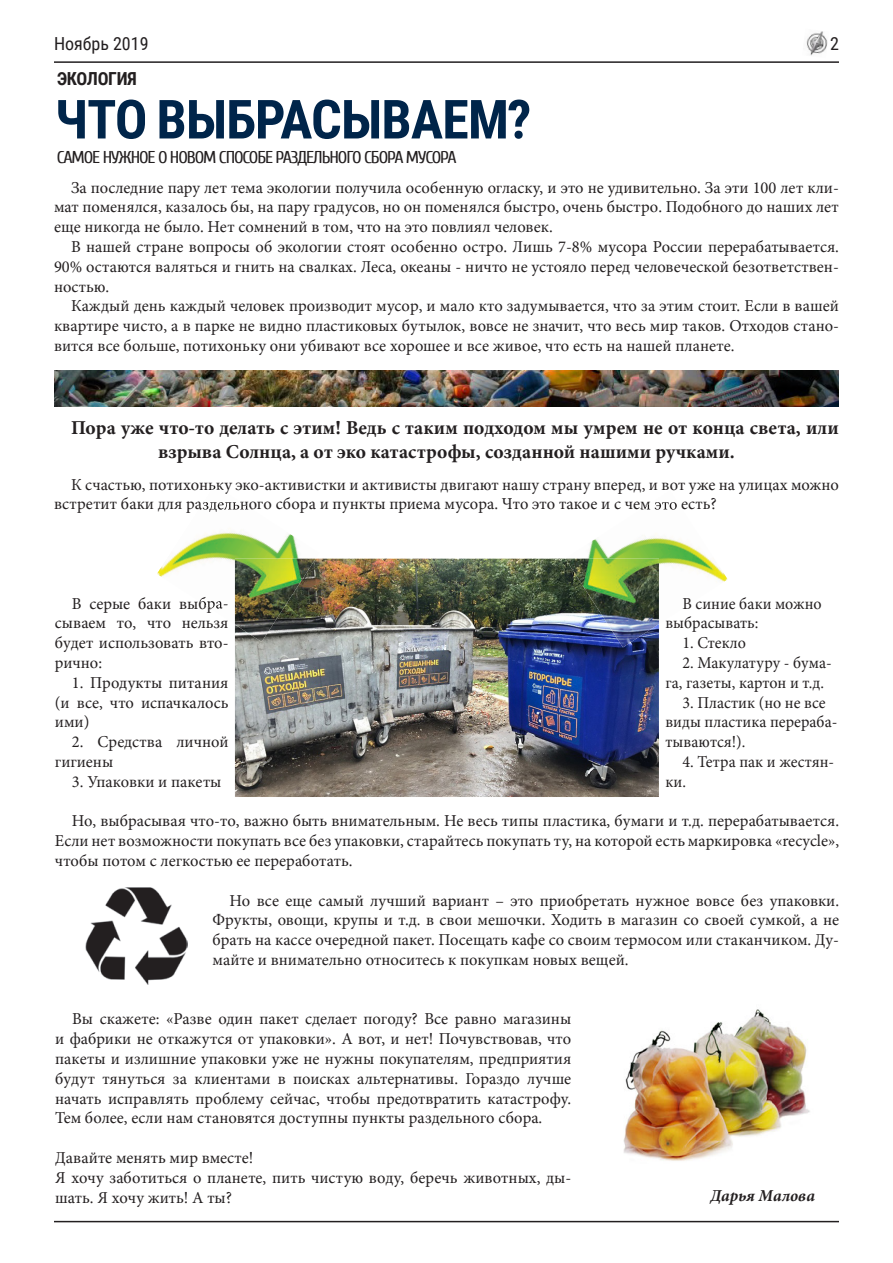
<style>
.page{position:relative;width:893px;height:1263px;background:#fff}
.page>*{position:absolute;margin:0;border:0;box-sizing:border-box;transform-origin:0 0}
.t1{font:700 54px "Roboto Condensed";letter-spacing:-.015em;color:#00254a}
.t2{font:700 19.5px/23.4px "Minion Pro";color:#231f20}
.t3{font:18px "Roboto Condensed";color:#231f20}
.t4{font:700 18px "Roboto Condensed";letter-spacing:-.015em;color:#231f20}
.t5{font:17.1px "Cuprum";letter-spacing:-.06em;color:#231f20;scale:1.05 1}
.t6{font:16.5px/19.8px "Minion Pro";color:#231f20;text-align:justify}
.t7{font:italic 700 16.5px "Minion Pro";color:#231f20}
</style>
<div class="page">
<hr style="left:54px;top:61px;width:785px;height:2px;background:#231f20">
<hr style="left:54px;top:1221px;width:785px;height:1px;background:#231f20">
<img style="left:806px;top:31px;width:22px;height:25px">
<img style="left:54px;top:371px;width:785px;height:36px">
<img style="left:235px;top:559px;width:424px;height:238px">
<img style="left:565px;top:535px;width:163px;height:47px">
<img style="left:640px;top:502px;width:37px;height:8px">
<img style="left:565px;top:559px;width:94px;height:88px">
<img style="left:157px;top:532px;width:162px;height:92px">
<img style="left:211px;top:485px;width:16px;height:9px">
<img style="left:198px;top:502px;width:55px;height:10px">
<img style="left:235px;top:559px;width:81px;height:83px">
<img style="left:192px;top:597px;width:31px;height:15px">
<img style="left:86px;top:887px;width:101px;height:98px">
<img style="left:623px;top:1009px;width:187px;height:152px">
<p class="t3" style="left:54px;top:31px;width:96px">Ноябрь 2019</p>
<p class="t3" style="left:830px;top:31px;width:10px">2</p>
<p class="t4" style="left:57px;top:66px;width:81px">ЭКОЛОГИЯ</p>
<h1 class="t1" style="left:55px;top:81px;width:478px">ЧТО ВЫБРАСЫВАЕМ?</h1>
<p class="t5" style="left:57px;top:148px;width:382px">САМОЕ НУЖНОЕ О НОВОМ СПОСОБЕ РАЗДЕЛЬНОГО СБОРА МУСОРА</p>
<p class="t6" style="left:54px;top:178px;width:786px;text-indent:17px">За последние пару лет тема экологии получила особенную огласку, и это не удивительно. За эти 100 лет кли&shy;мат поменялся, казалось бы, на пару градусов, но он поменялся быстро, очень быстро. Подобного до наших лет еще никогда не было. Нет сомнений в том, что на это повлиял человек.</p>
<p class="t6" style="left:54px;top:237px;width:786px;text-indent:17px">В нашей стране вопросы об экологии стоят особенно остро. Лишь 7-8% мусора России перерабатывается.<br>90% остаются валяться и гнить на свалках. Леса, океаны - ничто не устояло перед человеческой безответствен&shy;ностью.</p>
<p class="t6" style="left:54px;top:296px;width:787px;text-indent:17px">Каждый день каждый человек производит мусор, и мало кто задумывается, что за этим стоит. Если в вашей квартире чисто, а в парке не видно пластиковых бутылок, вовсе не значит, что весь мир таков. Отходов стано&shy;вится все больше, потихоньку они убивают все хорошее и все живое, что есть на нашей планете.</p>
<p class="t2" style="left:158px;top:416px;width:682px;text-indent:-87px">Пора уже что-то делать с этим! Ведь с таким подходом мы умрем не от конца света, или взрыва Солнца, а от эко катастрофы, созданной нашими ручками.</p>
<p class="t6" style="left:54px;top:475px;width:786px;text-indent:17px">К счастью, потихоньку эко-активистки и активисты двигают нашу страну вперед, и вот уже на улицах можно встретит баки для раздельного сбора и пункты приема мусора. Что это такое и с чем это есть?</p>
<p class="t6" style="left:55px;top:593px;width:175px;text-indent:17px">В серые баки выбра&shy;сываем то, что нельзя будет использовать вто&shy;рично:</p>
<p class="t6" style="left:55px;top:673px;width:175px;text-indent:17px">1. Продукты питания (и все, что испачкалось ими)</p>
<p class="t6" style="left:55px;top:732px;width:175px;text-indent:17px">2. Средства личной гигиены</p>
<p class="t6" style="left:72px;top:772px;width:151px">3. Упаковки и пакеты</p>
<p class="t6" style="left:665px;top:593px;width:158px;text-indent:17px">В синие баки можно выбрасывать:</p>
<p class="t6" style="left:682px;top:633px;width:65px">1. Стекло</p>
<p class="t6" style="left:665px;top:653px;width:168px;text-indent:17px">2. Макулатуру - бума&shy;га, газеты, картон и т.д.</p>
<p class="t6" style="left:665px;top:692px;width:173px;text-align:left;text-indent:17px">3. Пластик (но не все виды пластика перераба&shy;тываются!).</p>
<p class="t6" style="left:665px;top:752px;width:170px;text-indent:17px">4. Тетра пак и жестян&shy;ки.</p>
<p class="t6" style="left:55px;top:811px;width:786px;text-indent:17px">Но, выбрасывая что-то, важно быть внимательным. Не весь типы пластика, бумаги и т.д. перерабатывается.<br>Если нет возможности покупать все без упаковки, старайтесь покупать ту, на которой есть маркировка «recycle», чтобы потом с легкостью ее переработать.</p>
<p class="t6" style="left:213px;top:890px;width:628px;text-indent:17px">Но все еще самый лучший вариант – это приобретать нужное вовсе без упаковки.<br>Фрукты, овощи, крупы и т.д. в свои мешочки. Ходить в магазин со своей сумкой, а не брать на кассе очередной пакет. Посещать кафе со своим термосом или стаканчиком. Ду&shy;майте и внимательно относитесь к покупкам новых вещей.</p>
<p class="t6" style="left:55px;top:1009px;width:518px;text-indent:17px">Вы скажете: «Разве один пакет сделает погоду? Все равно магазины и фабрики не откажутся от упаковки». А вот, и нет! Почувствовав, что пакеты и излишние упаковки уже не нужны покупателям, предприятия будут тянуться за клиентами в поисках альтернативы. Гораздо лучше начать исправлять проблему сейчас, чтобы предотвратить катастрофу.<br>Тем более, если нам становятся доступны пункты раздельного сбора.</p>
<p class="t6" style="left:55px;top:1148px;width:518px;text-align:left">Давайте менять мир вместе!<br>Я хочу заботиться о планете, пить чистую воду, беречь животных, ды&shy;шать. Я хочу жить! А ты?</p>
<p class="t7" style="left:711px;top:1184px;width:106px">Дарья Малова</p>
</div>
